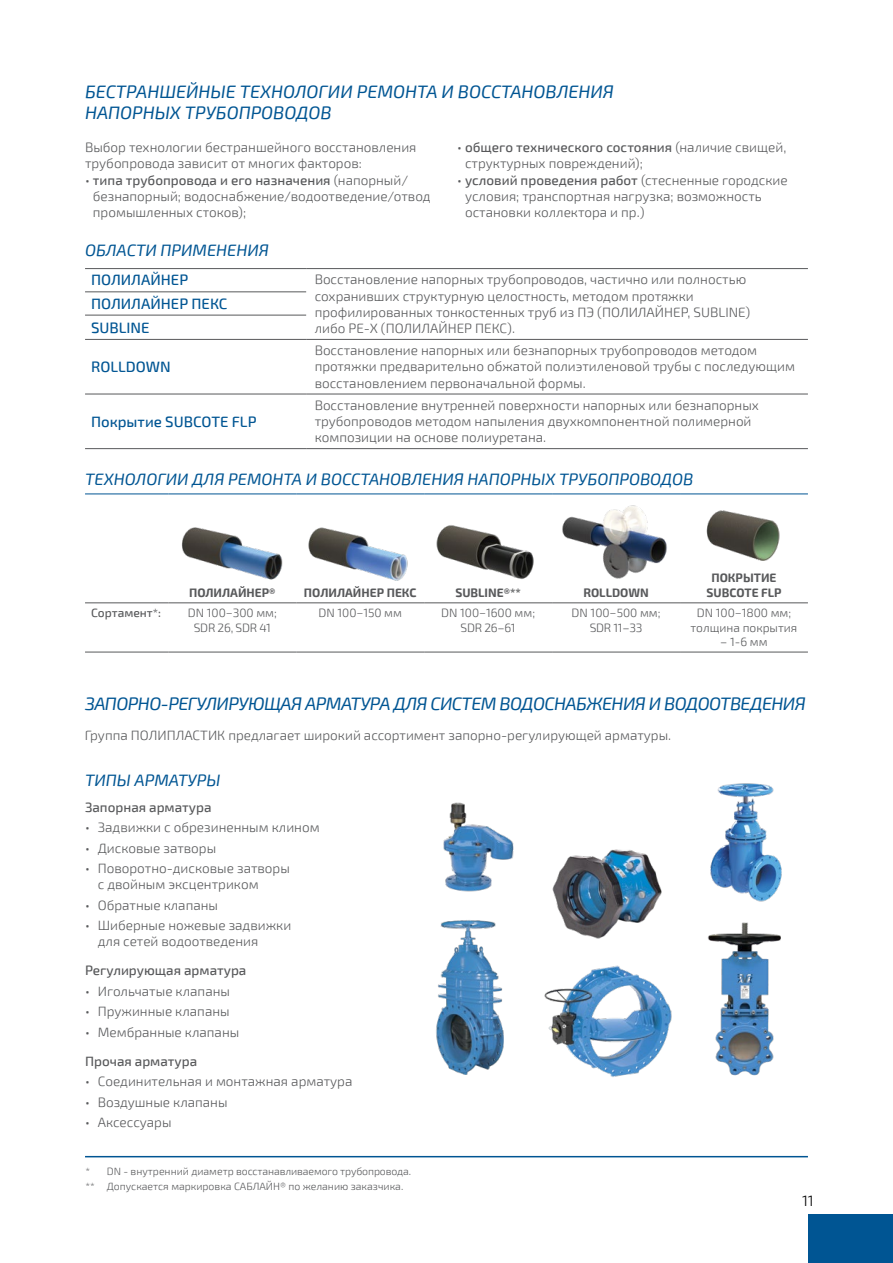
<style>
.page{position:relative;width:893px;height:1263px;background:#fff}
.page>*{position:absolute;margin:0;border:0;box-sizing:border-box;transform-origin:0 0}
.t1{font:italic 18px/21.6px "Exo 2";color:#005593}
.t2{font:italic 18px "Exo 2";letter-spacing:-.03em;color:#005593}
.t3{font:italic 16.5px "Exo 2";color:#005593}
.t4{font:500 15px/23.7px "Exo 2";color:#005593}
.t5{font:300 15px "Exo 2";color:#000}
.t6{font:300 13.5px/16.2px "Exo 2";color:#58595b}
.t7{font:500 13.5px "Exo 2";color:#58595b}
.t8{font:300 12px/14.4px "Exo 2";color:#58595b;text-align:center}
.t9{font:700 12px/14.4px "Exo 2";color:#58595b;text-align:center}
.t10{font:500 12px "Exo 2";color:#58595b}
.t11{font:300 10.5px/14.7px "Exo 2";color:#58595b}
.s1{font-weight:500}
</style>
<div class="page">
<div style="left:808px;top:1214px;width:85px;height:49px;background:#005593"></div>
<hr style="left:85px;top:1156px;width:723px;height:1px;background:#005593">
<hr style="left:85px;top:493px;width:83px;height:1px;background:#005593">
<hr style="left:168px;top:493px;width:128px;height:1px;background:#005593">
<hr style="left:296px;top:493px;width:128px;height:1px;background:#005593">
<hr style="left:424px;top:493px;width:128px;height:1px;background:#005593">
<hr style="left:552px;top:493px;width:128px;height:1px;background:#005593">
<hr style="left:680px;top:493px;width:128px;height:1px;background:#005593">
<hr style="left:85px;top:602px;width:83px;height:1px;background:#58595b">
<hr style="left:168px;top:602px;width:128px;height:1px;background:#58595b">
<hr style="left:296px;top:602px;width:128px;height:1px;background:#58595b">
<hr style="left:424px;top:602px;width:128px;height:1px;background:#58595b">
<hr style="left:552px;top:602px;width:128px;height:1px;background:#58595b">
<hr style="left:680px;top:602px;width:128px;height:1px;background:#58595b">
<hr style="left:85px;top:652px;width:83px;height:1px;background:#58595b">
<hr style="left:168px;top:652px;width:128px;height:1px;background:#58595b">
<hr style="left:296px;top:652px;width:128px;height:1px;background:#58595b">
<hr style="left:424px;top:652px;width:128px;height:1px;background:#58595b">
<hr style="left:552px;top:652px;width:128px;height:1px;background:#58595b">
<hr style="left:680px;top:652px;width:128px;height:1px;background:#58595b">
<img style="left:181px;top:527px;width:102px;height:53px">
<img style="left:308px;top:527px;width:100px;height:54px">
<img style="left:436px;top:525px;width:98px;height:54px">
<img style="left:562px;top:505px;width:105px;height:74px">
<img style="left:706px;top:510px;width:74px;height:51px">
<hr style="left:85px;top:268px;width:221px;height:1px;background:#58595b">
<hr style="left:306px;top:268px;width:502px;height:1px;background:#58595b">
<hr style="left:85px;top:291px;width:221px;height:1px;background:#58595b">
<hr style="left:85px;top:315px;width:221px;height:1px;background:#58595b">
<hr style="left:85px;top:339px;width:221px;height:1px;background:#58595b">
<hr style="left:306px;top:339px;width:502px;height:1px;background:#58595b">
<hr style="left:85px;top:394px;width:221px;height:1px;background:#58595b">
<hr style="left:306px;top:394px;width:502px;height:1px;background:#58595b">
<hr style="left:85px;top:448px;width:221px;height:1px;background:#58595b">
<hr style="left:306px;top:448px;width:502px;height:1px;background:#58595b">
<img style="left:443px;top:802px;width:71px;height:90px">
<img style="left:436px;top:920px;width:68px;height:155px">
<img style="left:552px;top:849px;width:110px;height:90px">
<img style="left:708px;top:922px;width:73px;height:154px">
<img style="left:544px;top:965px;width:128px;height:112px">
<img style="left:710px;top:783px;width:72px;height:118px">
<h1 class="t1" style="left:85px;top:81px;width:530px">БЕСТРАНШЕЙНЫЕ ТЕХНОЛОГИИ РЕМОНТА И ВОССТАНОВЛЕНИЯ<br>НАПОРНЫХ ТРУБОПРОВОДОВ</h1>
<p class="t6" style="left:85px;top:140px;width:333px">Выбор технологии бестраншейного восстановления трубопровода зависит от многих факторов:</p>
<p class="t6" style="left:93px;top:172px;width:339px;text-indent:-8px">• <span class="s1">типа трубопровода и его назначения</span> (напорный/ безнапорный; водоснабжение/водоотведение/отвод промышленных стоков);</p>
<p class="t3" style="left:85px;top:241px;width:185px">ОБЛАСТИ ПРИМЕНЕНИЯ</p>
<p class="t6" style="left:465px;top:140px;width:323px;text-indent:-8px">• <span class="s1">общего технического состояния</span> (наличие свищей, структурных повреждений);</p>
<p class="t6" style="left:465px;top:172px;width:324px;text-indent:-8px">• <span class="s1">условий проведения работ</span> (стесненные городские условия; транспортная нагрузка; возможность остановки коллектора и пр.)</p>
<p class="t4" style="left:91px;top:269px;width:99px">ПОЛИЛАЙНЕР</p>
<p class="t6" style="left:315px;top:272px;width:437px">Восстановление напорных трубопроводов, частично или полностью сохранивших структурную целостность, методом протяжки профилированных тонкостенных труб из ПЭ (ПОЛИЛАЙНЕР, SUBLINE) либо PE-X (ПОЛИЛАЙНЕР ПЕКС).</p>
<p class="t4" style="left:91px;top:292px;width:138px">ПОЛИЛАЙНЕР ПЕКС<br>SUBLINE</p>
<p class="t4" style="left:91px;top:355px;width:81px">ROLLDOWN</p>
<p class="t6" style="left:315px;top:343px;width:482px">Восстановление напорных или безнапорных трубопроводов методом протяжки предварительно обжатой полиэтиленовой трубы с последующим восстановлением первоначальной формы.</p>
<p class="t4" style="left:91px;top:410px;width:167px">Покрытие SUBCOTE FLP</p>
<p class="t6" style="left:315px;top:397px;width:446px">Восстановление внутренней поверхности напорных или безнапорных трубопроводов методом напыления двухкомпонентной полимерной композиции на основе полиуретана.</p>
<p class="t3" style="left:85px;top:469px;width:610px">ТЕХНОЛОГИИ ДЛЯ РЕМОНТА И ВОССТАНОВЛЕНИЯ НАПОРНЫХ ТРУБОПРОВОДОВ</p>
<p class="t9" style="left:189px;top:586px;width:88px">ПОЛИЛАЙНЕР®</p>
<p class="t9" style="left:304px;top:586px;width:114px">ПОЛИЛАЙНЕР ПЕКС</p>
<p class="t9" style="left:455px;top:586px;width:67px">SUBLINE®**</p>
<p class="t9" style="left:583px;top:586px;width:67px">ROLLDOWN</p>
<p class="t9" style="left:707px;top:571px;width:76px">ПОКРЫТИЕ<br>SUBCOTE FLP</p>
<p class="t10" style="left:91px;top:606px;width:72px">Сортамент*:</p>
<p class="t8" style="left:188px;top:606px;width:91px">DN 100−300 мм;<br>SDR 26, SDR 41</p>
<p class="t8" style="left:318px;top:606px;width:85px">DN 100−150 мм</p>
<p class="t8" style="left:441px;top:606px;width:95px">DN 100−1600 мм;<br>SDR 26–61</p>
<p class="t8" style="left:572px;top:606px;width:90px">DN 100−500 мм;<br>SDR 11–33</p>
<p class="t8" style="left:691px;top:606px;width:108px">DN 100−1800 мм; толщина покрытия</p>
<p class="t8" style="left:720px;top:635px;width:49px">– 1-6 мм</p>
<h1 class="t2" style="left:85px;top:693px;width:722px">ЗАПОРНО-РЕГУЛИРУЮЩАЯ АРМАТУРА ДЛЯ СИСТЕМ ВОДОСНАБЖЕНИЯ И ВОДООТВЕДЕНИЯ</h1>
<p class="t6" style="left:85px;top:728px;width:588px">Группа ПОЛИПЛАСТИК предлагает широкий ассортимент запорно-регулирующей арматуры.</p>
<p class="t3" style="left:85px;top:770px;width:137px">ТИПЫ АРМАТУРЫ</p>
<p class="t7" style="left:85px;top:799px;width:128px">Запорная арматура</p>
<p class="t6" style="left:85px;top:820px;width:236px">• Задвижки с обрезиненным клином</p>
<p class="t6" style="left:85px;top:840px;width:133px">• Дисковые затворы</p>
<p class="t6" style="left:98px;top:860px;width:194px;text-indent:-13px">• Поворотно-дисковые затворы с двойным эксцентриком</p>
<p class="t6" style="left:85px;top:897px;width:134px">• Обратные клапаны</p>
<p class="t6" style="left:98px;top:918px;width:195px;text-indent:-13px">• Шиберные ножевые задвижки для сетей водоотведения</p>
<p class="t7" style="left:85px;top:963px;width:163px">Регулирующая арматура</p>
<p class="t6" style="left:85px;top:983px;width:146px">• Игольчатые клапаны</p>
<p class="t6" style="left:85px;top:1004px;width:146px">• Пружинные клапаны</p>
<p class="t6" style="left:85px;top:1024px;width:156px">• Мембранные клапаны</p>
<p class="t7" style="left:85px;top:1053px;width:114px">Прочая арматура</p>
<p class="t6" style="left:85px;top:1074px;width:269px">• Соединительная и монтажная арматура</p>
<p class="t6" style="left:85px;top:1094px;width:144px">• Воздушные клапаны</p>
<p class="t6" style="left:85px;top:1114px;width:88px">• Аксессуары</p>
<p class="t11" style="left:85px;top:1164px;width:327px">* DN - внутренний диаметр восстанавливаемого трубопровода. ** Допускается маркировка САБЛАЙН® по желанию заказчика.</p>
<p class="t5" style="left:802px;top:1192px;width:13px">11</p>
</div>
